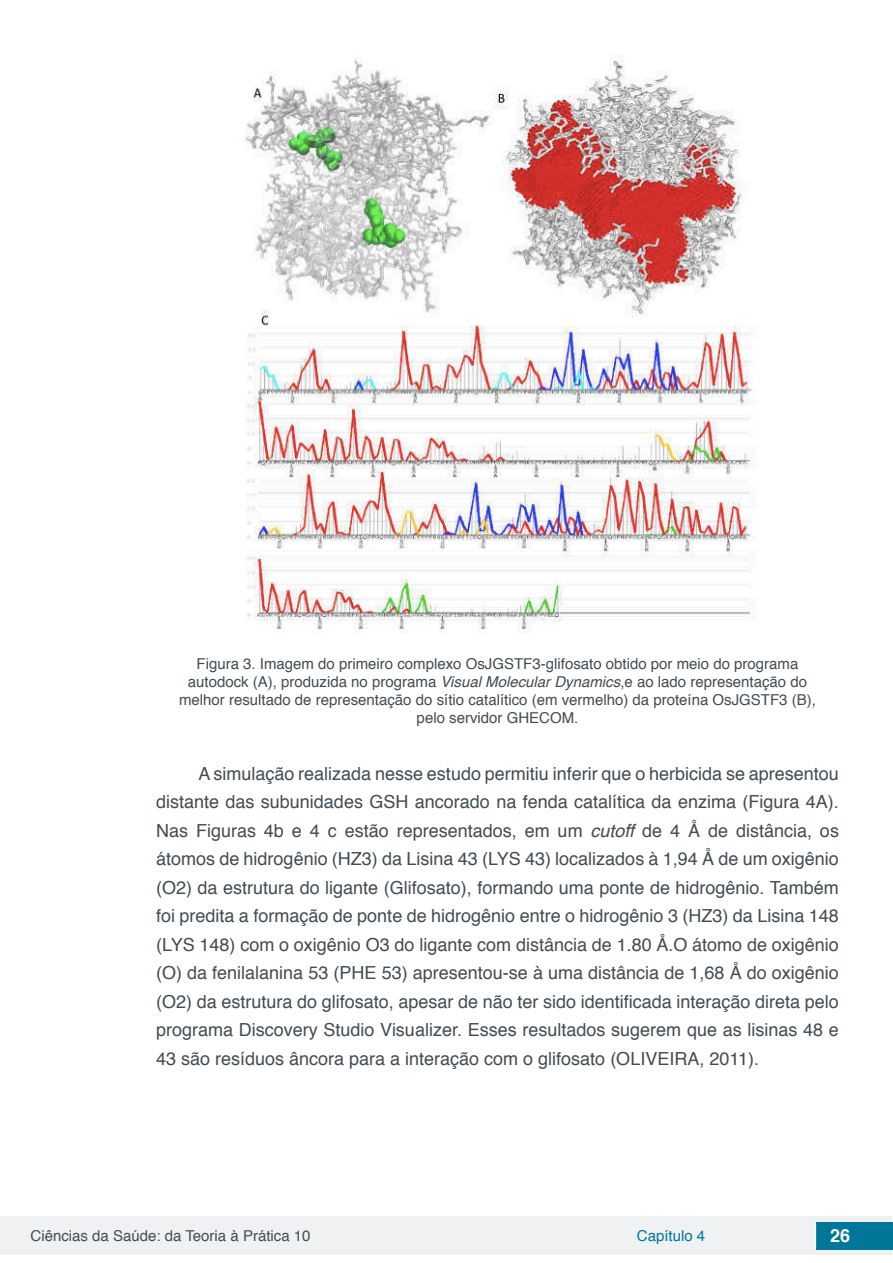
<style>
.page{position:relative;width:893px;height:1263px;background:#fff}
.page>*{position:absolute;margin:0;border:0;box-sizing:border-box;transform-origin:0 0}
.t1{font:18px/28.5px "Helvetica";color:#434c52;text-align:justify}
.t2{font:700 18px "Helvetica";color:#fff}
.t3{font:15px/18px "Helvetica";color:#434c52;text-align:center}
.t4{font:15px "Helvetica";color:#007699}
.s1{font-style:italic}
</style>
<div class="page">
<div style="left:1px;top:1216px;width:891px;height:38px;background:#f0f1f2"></div>
<div style="left:816px;top:1222px;width:77px;height:27px;background:#007699"></div>
<svg style="left:815px;top:1224px;width:1px;height:24px"></svg>
<img style="left:245px;top:58px;width:511px;height:571px">
<p class="t3" style="left:179px;top:656px;width:638px">Figura 3. Imagem do primeiro complexo OsJGSTF3-glifosato obtido por meio do programa autodock (A), produzida no programa <span class="s1">Visual Molecular Dynamics</span>,e ao lado representação do melhor resultado de representação do sítio catalítico (em vermelho) da proteína OsJGSTF3 (B), pelo servidor GHECOM.</p>
<p class="t1" style="left:156px;top:760px;width:684px;text-indent:43px">A simulação realizada nesse estudo permitiu inferir que o herbicida se apresentou distante das subunidades GSH ancorado na fenda catalítica da enzima (Figura 4A).<br>Nas Figuras 4b e 4 c estão representados, em um <span class="s1">cutoff</span> de 4 Å de distância, os átomos de hidrogênio (HZ3) da Lisina 43 (LYS 43) localizados à 1,94 Å de um oxigênio (O2) da estrutura do ligante (Glifosato), formando uma ponte de hidrogênio. Também foi predita a formação de ponte de hidrogênio entre o hidrogênio 3 (HZ3) da Lisina 148 (LYS 148) com o oxigênio O3 do ligante com distância de 1.80 Å.O átomo de oxigênio (O) da fenilalanina 53 (PHE 53) apresentou-se à uma distância de 1,68 Å do oxigênio (O2) da estrutura do glifosato, apesar de não ter sido identiicada interação direta pelo programa Discovery Studio Visualizer. Esses resultados sugerem que as lisinas 48 e 43 são resíduos âncora para a interação com o glifosato (OLIVEIRA, 2011).</p>
<p class="t3" style="left:31px;top:1227px;width:281px">Ciências da Saúde: da Teoria à Prática 10</p>
<p class="t4" style="left:637px;top:1229px;width:70px">Capítulo 4</p>
<p class="t2" style="left:830px;top:1225px;width:22px">26</p>
</div>
